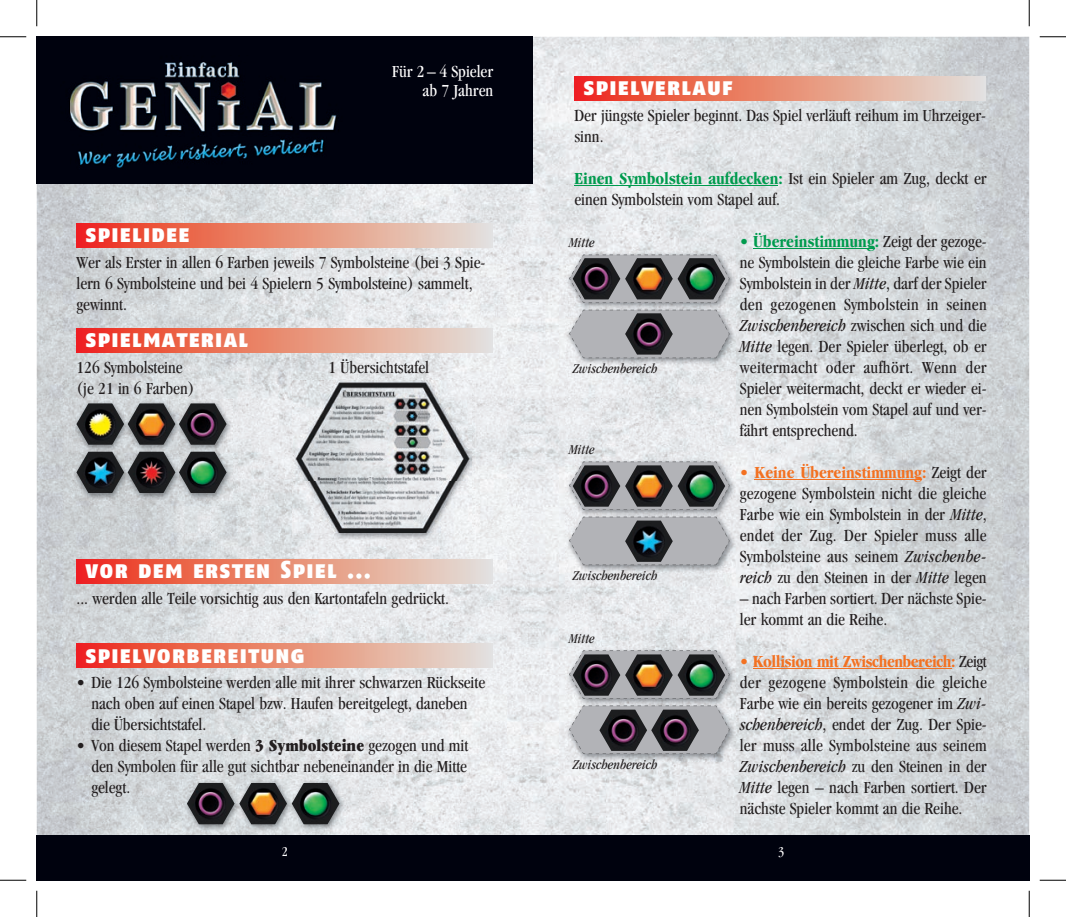
<style>
.page{position:relative;width:1066px;height:917px;background:#fff}
.page>*{position:absolute;margin:0;border:0;box-sizing:border-box;transform-origin:0 0}
.t1{font:24.5px "Fago Co Black Caps";letter-spacing:.05em;color:#fff}
.t2{font:condensed 17.5px/21px "Garamond";color:#231f20}
.t3{font:condensed 17.5px/19.2px "Garamond";color:#fff;text-align:right}
.t4{font:italic condensed 14px "Garamond";color:#231f20}
.t5{font:condensed 14px "Garamond";color:#fff}
.s1{font-stretch:ultra-condensed}
.s2{font-weight:700;color:#009b4e}
.s3{font-style:italic}
.s4{font-weight:700;color:#f37121}
</style>
<div class="page">
<img style="left:533px;top:37px;width:496px;height:798px">
<img style="left:37px;top:184px;width:496px;height:651px">
<div style="left:37px;top:37px;width:496px;height:147px;background:#00020e"></div>
<div style="left:37px;top:835px;width:496px;height:45px;background:#00020e"></div>
<div style="left:533px;top:835px;width:496px;height:45px;background:#00020e"></div>
<img style="left:565px;top:251px;width:170px;height:510px">
<svg style="left:569px;top:254px;width:161px;height:49px;background:#b5b6ba"></svg>
<svg style="left:569px;top:310px;width:161px;height:48px;background:#b4b5b9"></svg>
<svg style="left:569px;top:461px;width:161px;height:49px;background:#b8babd"></svg>
<svg style="left:569px;top:517px;width:161px;height:48px;background:#b4b5b9"></svg>
<svg style="left:569px;top:650px;width:161px;height:49px;background:#b7b8bc"></svg>
<svg style="left:569px;top:705px;width:161px;height:49px;background:#b6b7bb"></svg>
<img style="left:72px;top:400px;width:160px;height:101px">
<img style="left:128px;top:403px;width:47px;height:42px">
<img style="left:76px;top:403px;width:48px;height:42px">
<img style="left:179px;top:403px;width:48px;height:42px">
<img style="left:76px;top:452px;width:48px;height:41px">
<img style="left:179px;top:452px;width:48px;height:41px">
<img style="left:128px;top:452px;width:47px;height:41px">
<img style="left:292px;top:380px;width:183px;height:160px">
<img style="left:293px;top:381px;width:178px;height:152px">
<img style="left:183px;top:779px;width:162px;height:52px">
<img style="left:239px;top:783px;width:48px;height:41px">
<img style="left:187px;top:783px;width:48px;height:41px">
<img style="left:292px;top:783px;width:47px;height:41px">
<img style="left:625px;top:465px;width:48px;height:42px">
<img style="left:572px;top:465px;width:48px;height:42px">
<img style="left:677px;top:465px;width:48px;height:42px">
<img style="left:625px;top:520px;width:48px;height:42px">
<img style="left:625px;top:654px;width:48px;height:42px">
<img style="left:572px;top:654px;width:48px;height:42px">
<img style="left:677px;top:654px;width:48px;height:42px">
<img style="left:599px;top:709px;width:48px;height:42px">
<img style="left:651px;top:709px;width:48px;height:42px">
<img style="left:71px;top:63px;width:266px;height:105px">
<img style="left:625px;top:258px;width:48px;height:41px">
<img style="left:572px;top:258px;width:48px;height:41px">
<img style="left:677px;top:258px;width:48px;height:41px">
<img style="left:625px;top:313px;width:48px;height:42px">
<div style="left:574px;top:77px;width:411px;height:23px;background:linear-gradient(to right,#ee2e17,#e3e5d5)"></div>
<hr style="left:574px;top:185px;width:204px;height:1px;background:#009b4e">
<hr style="left:753px;top:248px;width:121px;height:1px;background:#009b4e">
<hr style="left:754px;top:479px;width:168px;height:1px;background:#f37121">
<hr style="left:753px;top:668px;width:198px;height:1px;background:#f37121">
<div style="left:76px;top:224px;width:416px;height:23px;background:linear-gradient(to right,#ee2e16,#e3e5d5)"></div>
<div style="left:76px;top:329px;width:416px;height:23px;background:linear-gradient(to right,#ee2e16,#e3e5d5)"></div>
<div style="left:76px;top:560px;width:416px;height:23px;background:linear-gradient(to right,#ee2e16,#e3e5d5)"></div>
<div style="left:76px;top:644px;width:416px;height:23px;background:linear-gradient(to right,#ee2e16,#e3e5d5)"></div>
<svg style="left:0;top:36px;width:26px;height:1px"></svg>
<svg style="left:1039px;top:36px;width:27px;height:1px"></svg>
<svg style="left:0;top:880px;width:26px;height:1px"></svg>
<svg style="left:1039px;top:880px;width:27px;height:1px"></svg>
<svg style="left:36px;top:0;width:1px;height:26px"></svg>
<svg style="left:36px;top:891px;width:1px;height:26px"></svg>
<svg style="left:1029px;top:0;width:1px;height:26px"></svg>
<svg style="left:1029px;top:891px;width:1px;height:26px"></svg>
<p class="t3" style="left:392px;top:62px;width:103px">Für 2– 4 Spieler ab 7 Jahren</p>
<h1 class="t1" style="left:86px;top:219px;width:105px">spielidee</h1>
<p class="t2" style="left:76px;top:252px;width:410px">Wer als Erster in allen 6 Farben jeweils 7 Symbolsteine (bei 3 Spie&shy;lern 6 Symbolsteine und bei 4 Spielern 5 Symbolsteine) sammelt, gewinnt.</p>
<h1 class="t1" style="left:86px;top:324px;width:164px">spielmaterial</h1>
<p class="t2" style="left:76px;top:357px;width:108px">126 Symbolsteine</p>
<p class="t2" style="left:328px;top:357px;width:102px">1 Übersichtstafel</p>
<p class="t2" style="left:76px;top:378px;width:120px">(je 21 in 6 Farben)</p>
<h1 class="t1" style="left:86px;top:555px;width:287px">vor dem ersten Spiel ...</h1>
<p class="t2" style="left:76px;top:588px;width:374px">... werden alle Teile vorsichtig aus den Kartontafeln gedrückt.</p>
<h1 class="t1" style="left:86px;top:639px;width:221px">spielvorbereitung</h1>
<p class="t2" style="left:91px;top:672px;width:395px;text-indent:-15px">• Die 126 Symbolsteine werden alle mit ihrer schwarzen Rückseite nach oben auf einen Stapel bzw. Haufen bereitgelegt, daneben die Übersichtstafel.</p>
<p class="t2" style="left:91px;top:735px;width:378px;text-align:justify;text-indent:-15px">• Von diesem Stapel werden <span class="s1">3 Symbolsteine</span> gezogen und mit den Symbolen für alle gut sichtbar nebeneinander in die Mitte gelegt.</p>
<h1 class="t1" style="left:583px;top:72px;width:150px">spielverlauf</h1>
<p class="t2" style="left:574px;top:105px;width:413px">Der jüngste Spieler beginnt. Das Spiel verläuft reihum im Uhrzeiger&shy;sinn.</p>
<p class="t2" style="left:574px;top:168px;width:414px"><span class="s2">Einen Symbolstein aufdecken:</span> Ist ein Spieler am Zug, deckt er einen Symbolstein vom Stapel auf.</p>
<p class="t2" style="left:740px;top:231px;width:248px;text-align:justify"><span class="s2">• Übereinstimmung:</span> Zeigt der gezoge&shy;ne Symbolstein die gleiche Farbe wie ein Symbolstein in der <span class="s3">Mitte</span>, darf der Spieler den gezogenen Symbolstein in seinen <span class="s3">Zwischenbereich</span> zwischen sich und die <span class="s3">Mitte</span> legen. Der Spieler überlegt, ob er weitermacht oder aufhört. Wenn der Spieler weitermacht, deckt er wieder ei&shy;nen Symbolstein vom Stapel auf und ver&shy;fährt entsprechend.</p>
<p class="t2" style="left:740px;top:462px;width:248px;text-align:justify"><span class="s4">• Keine Übereinstimmung:</span> Zeigt der gezogene Symbolstein nicht die gleiche Farbe wie ein Symbolstein in der <span class="s3">Mitte</span>, endet der Zug. Der Spieler muss alle Symbolsteine aus seinem <span class="s3">Zwischenbe&shy;reich</span> zu den Steinen in der <span class="s3">Mitte</span> legen</p>
<p class="t2" style="left:740px;top:588px;width:248px">– nach Farben sortiert. Der nächste Spie&shy;ler kommt an die Reihe.</p>
<p class="t2" style="left:740px;top:651px;width:248px;text-align:justify"><span class="s4">• Kollision mit Zwischenbereich:</span> Zeigt der gezogene Symbolstein die gleiche Farbe wie ein bereits gezogener im <span class="s3">Zwi&shy;schenbereich</span>, endet der Zug. Der Spie&shy;ler muss alle Symbolsteine aus seinem <span class="s3">Zwischenbereich</span> zu den Steinen in der <span class="s3">Mitte</span> legen – nach Farben sortiert. Der nächste Spieler kommt an die Reihe.</p>
<p class="t4" style="left:569px;top:235px;width:27px">Mitte</p>
<p class="t4" style="left:573px;top:361px;width:86px">Zwischenbereich</p>
<p class="t4" style="left:569px;top:442px;width:27px">Mitte</p>
<p class="t4" style="left:573px;top:568px;width:86px">Zwischenbereich</p>
<p class="t4" style="left:569px;top:630px;width:27px">Mitte</p>
<p class="t4" style="left:573px;top:757px;width:86px">Zwischenbereich</p>
<p class="t5" style="left:282px;top:844px;width:8px">2</p>
<p class="t5" style="left:778px;top:844px;width:8px">3</p>
</div>
